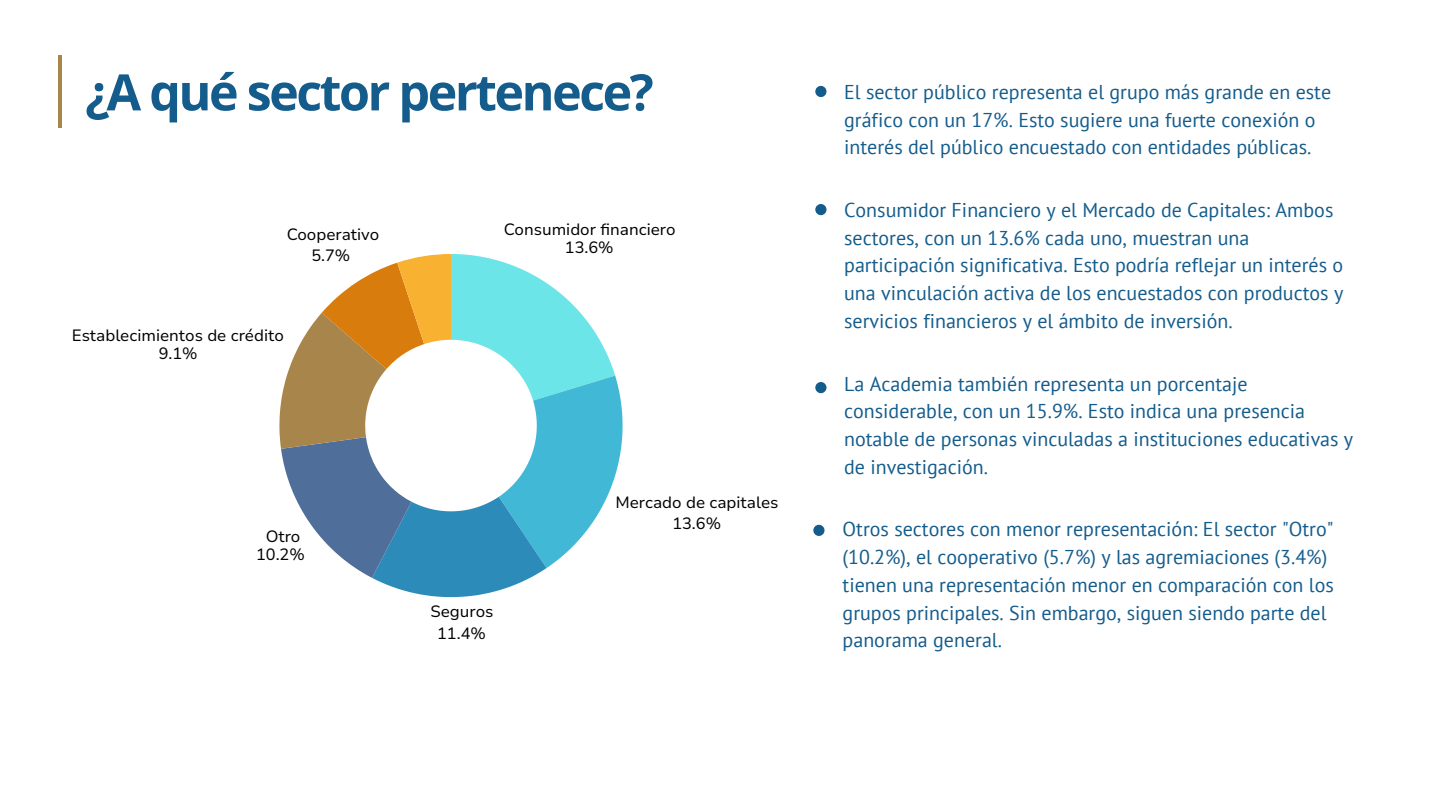
<style>
.page{position:relative;width:1440px;height:810px;background:#fff}
.page>*{position:absolute;margin:0;border:0;box-sizing:border-box;transform-origin:0 0}
.t1{font:700 50.2px "Open Sans";letter-spacing:-.05em;color:#145c8c}
.t2{font:20px/27.8px "PT Sans";color:#145c8c}
.t3{font:16.3px/18.4px "Nunito Sans 10 pt";color:#000;text-align:center}
</style>
<div class="page">
<hr style="left:58px;top:55px;width:4px;height:73px;background:#a8854b">
<div style="left:815px;top:86px;width:12px;height:11px;background:#145c8c;border-radius:50%"></div>
<div style="left:815px;top:204px;width:12px;height:11px;background:#145c8c;border-radius:50%"></div>
<div style="left:815px;top:382px;width:12px;height:11px;background:#145c8c;border-radius:50%"></div>
<div style="left:813px;top:525px;width:12px;height:11px;background:#145c8c;border-radius:50%"></div>
<svg style="left:279px;top:254px;width:344px;height:343px"></svg>
<p class="t1" style="left:85px;top:57px;width:570px">¿A qué sector pertenece?</p>
<p class="t3" style="left:287px;top:224px;width:94px;line-height:21.4px">Cooperativo<br>5.7%</p>
<p class="t3" style="left:72px;top:326px;width:214px">Establecimientos de crédito<br>9.1%</p>
<p class="t3" style="left:504px;top:220px;width:173px">Consumidor financiero<br>13.6%</p>
<p class="t3" style="left:256px;top:527px;width:50px">Otro<br>10.2%</p>
<p class="t3" style="left:430px;top:601px;width:65px;line-height:21.4px">Seguros<br>11.4%</p>
<p class="t3" style="left:615px;top:492px;width:165px;line-height:21.4px">Mercado de capitales<br>13.6%</p>
<h1 class="t2" style="left:844px;top:78px;width:489px">El sector público representa el grupo más grande en este gráfico con un 17%. Esto sugiere una fuerte conexión o interés del público encuestado con entidades públicas.</h1>
<p class="t2" style="left:844px;top:196px;width:501px">Consumidor Financiero y el Mercado de Capitales: Ambos sectores, con un 13.6% cada uno, muestran una participación significativa. Esto podría reflejar un interés o una vinculación activa de los encuestados con productos y servicios financieros y el ámbito de inversión.</p>
<p class="t2" style="left:844px;top:369px;width:511px">La Academia también representa un porcentaje considerable, con un 15.9%. Esto indica una presencia notable de personas vinculadas a instituciones educativas y de investigación.</p>
<p class="t2" style="left:843px;top:515px;width:493px">Otros sectores con menor representación: El sector "Otro" (10.2%), el cooperativo (5.7%) y las agremiaciones (3.4%) tienen una representación menor en comparación con los grupos principales. Sin embargo, siguen siendo parte del panorama general.</p>
</div>
